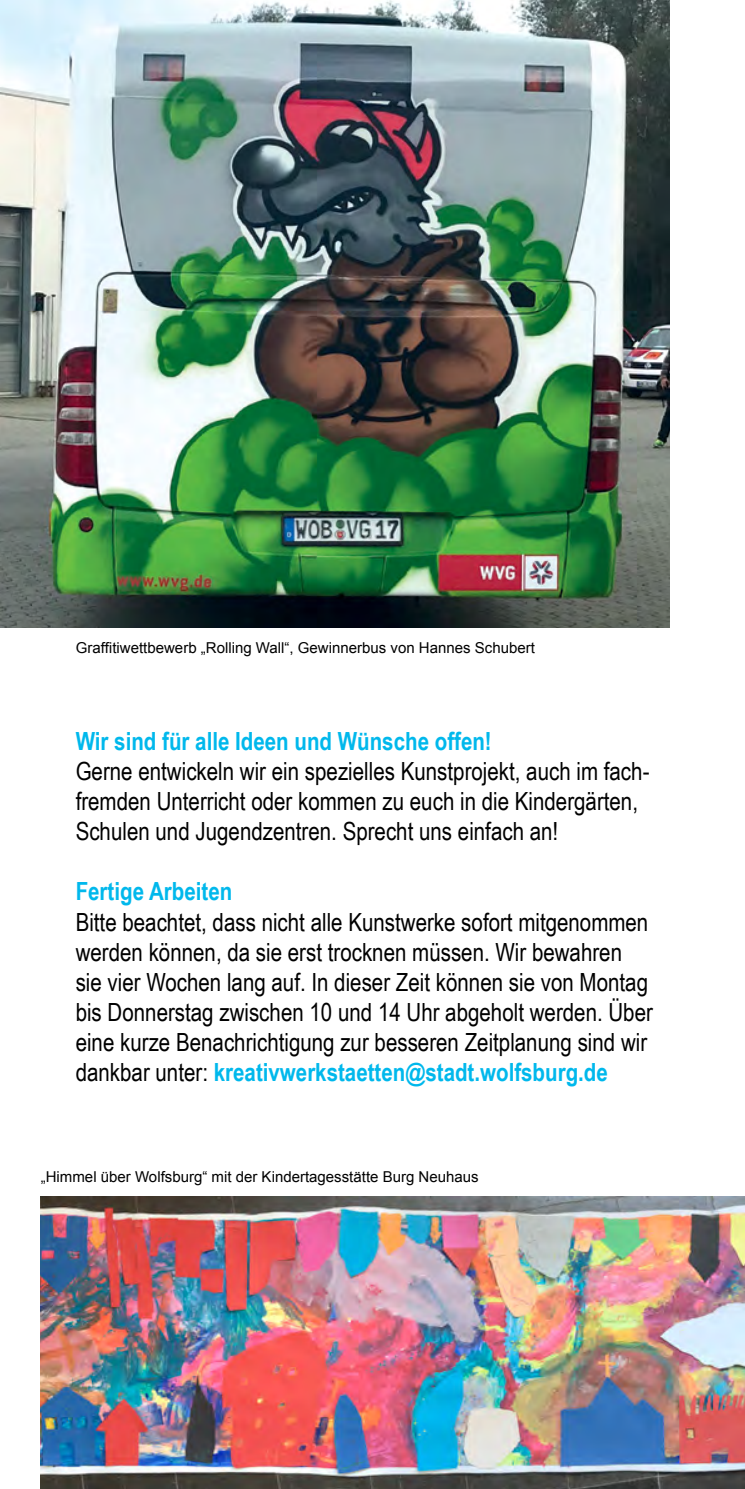
<style>
.page{position:relative;width:745px;height:1489px;background:#fff}
.page>*{position:absolute;margin:0;border:0;box-sizing:border-box;transform-origin:0 0}
.t1{font:25px/30px "Arial Narrow";color:#000}
.t2{font:700 25px "Arial Narrow";color:#00b8ec}
.t3{font:15px "Arial";color:#000}
.s1{font-weight:700;color:#00b8ec}
</style>
<div class="page">
<img style="left:41px;top:1196px;width:703px;height:292px">
<img style="left:0;top:0;width:669px;height:627px">
<p class="t3" style="left:76px;top:638px;width:460px">Graffitiwettbewerb „Rolling Wall“, Gewinnerbus von Hannes Schubert</p>
<p class="t2" style="left:76px;top:727px;width:417px">Wir sind für alle Ideen und Wünsche offen!</p>
<p class="t1" style="left:76px;top:756px;width:575px">Gerne entwickeln wir ein spezielles Kunstprojekt, auch im fach&shy;fremden Unterricht oder kommen zu euch in die Kindergärten,<br>Schulen und Jugendzentren. Sprecht uns einfach an!</p>
<p class="t2" style="left:76px;top:877px;width:158px">Fertige Arbeiten</p>
<p class="t1" style="left:76px;top:906px;width:578px">Bitte beachtet, dass nicht alle Kunstwerke sofort mitgenommen werden können, da sie erst trocknen müssen. Wir bewahren sie vier Wochen lang auf. In dieser Zeit können sie von Montag bis Donnerstag zwischen 10 und 14 Uhr abgeholt werden. Über eine kurze Benachrichtigung zur besseren Zeitplanung sind wir dankbar unter: <span class="s1">kreativwerkstaetten@stadt.wolfsburg.de</span></p>
<p class="t3" style="left:41px;top:1166px;width:439px">„Himmel über Wolfsburg“ mit der Kindertagesstätte Burg Neuhaus</p>
</div>
